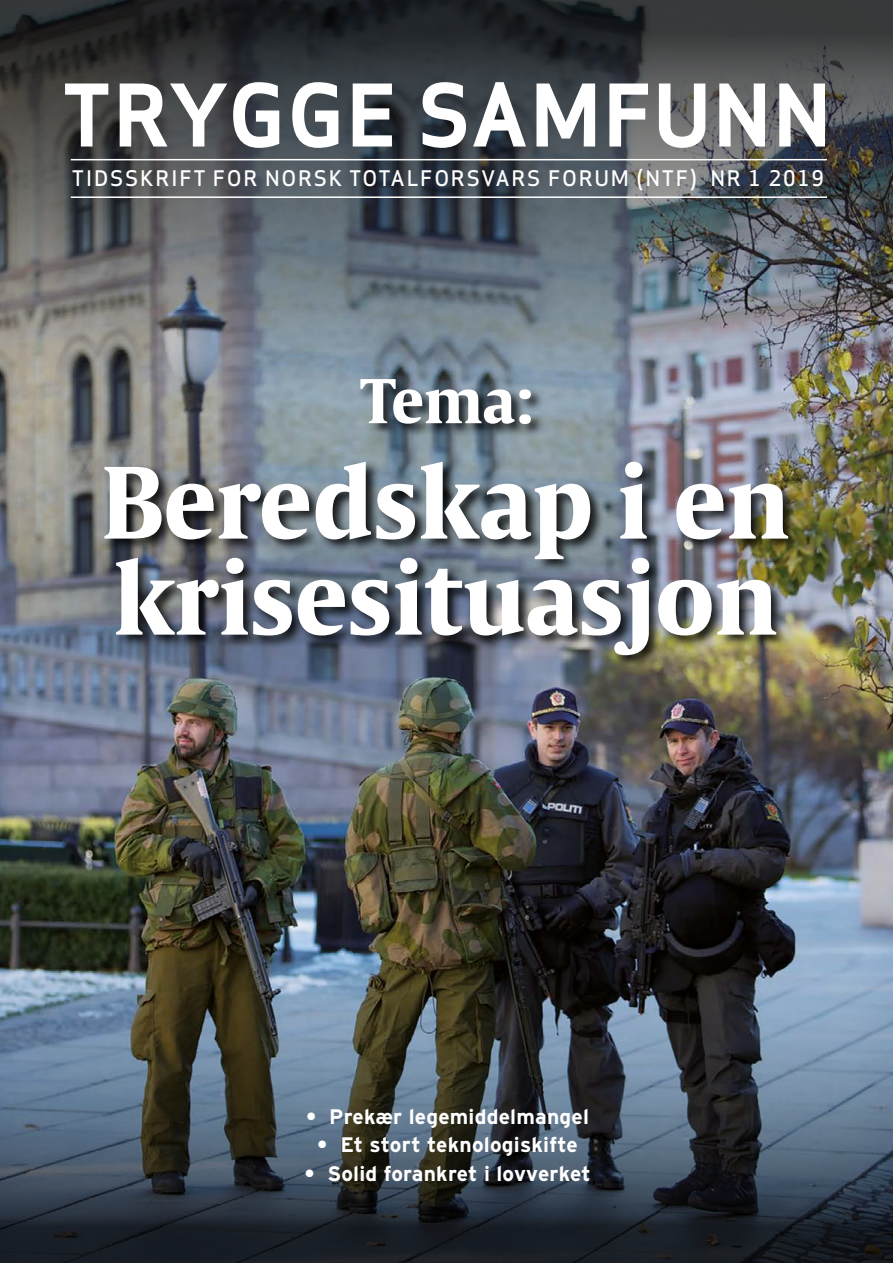
<style>
.page{position:relative;width:893px;height:1263px;background:#fff}
.page>*{position:absolute;margin:0;border:0;box-sizing:border-box;transform-origin:0 0}
.t1{font:700 97.5px/96px "Gulliver";color:#fff}
.t2{font:84px "Apex Sans Bold T";letter-spacing:.03em;color:#fff}
.t3{font:700 60px "Gulliver";color:#fff}
.t4{font:700 21px "Interstate";letter-spacing:.01em;color:#fff}
.t5{font:21px "Apex Sans Medium T";letter-spacing:.08em;color:#fff}
</style>
<div class="page">
<img style="left:0;top:390px;width:893px;height:495px">
<img style="left:0;top:885px;width:893px;height:378px">
<svg style="left:0;top:0;width:893px;height:390px;background:#555a60"></svg>
<hr style="left:71px;top:159px;width:756px;height:1px;background:#fff">
<hr style="left:71px;top:196px;width:756px;height:2px;background:#fff">
<div style="left:102px;top:460px;width:700px;height:209px;background:#000;opacity:.84"></div>
<div style="left:358px;top:377px;width:187px;height:61px;background:#000;opacity:.84"></div>
<h2 class="t2" style="left:62px;top:61px;width:770px">TRYGGE SAMFUNN</h2>
<p class="t5" style="left:72px;top:164px;width:754px">TIDSSKRIFT FOR NORSK TOTALFORSVARS FORUM (NTF) NR 1 2019</p>
<h3 class="t3" style="left:361px;top:362px;width:175px">Tema:</h3>
<h1 class="t1" style="left:101px;top:453px;width:690px">Beredskap i en krisesituasjon</h1>
<p class="t4" style="left:306px;top:1105px;width:284px">• Prekær legemiddelmangel</p>
<p class="t4" style="left:317px;top:1133px;width:262px">• Et stort teknologiskifte</p>
<p class="t4" style="left:304px;top:1162px;width:288px">• Solid forankret i lovverket</p>
</div>
